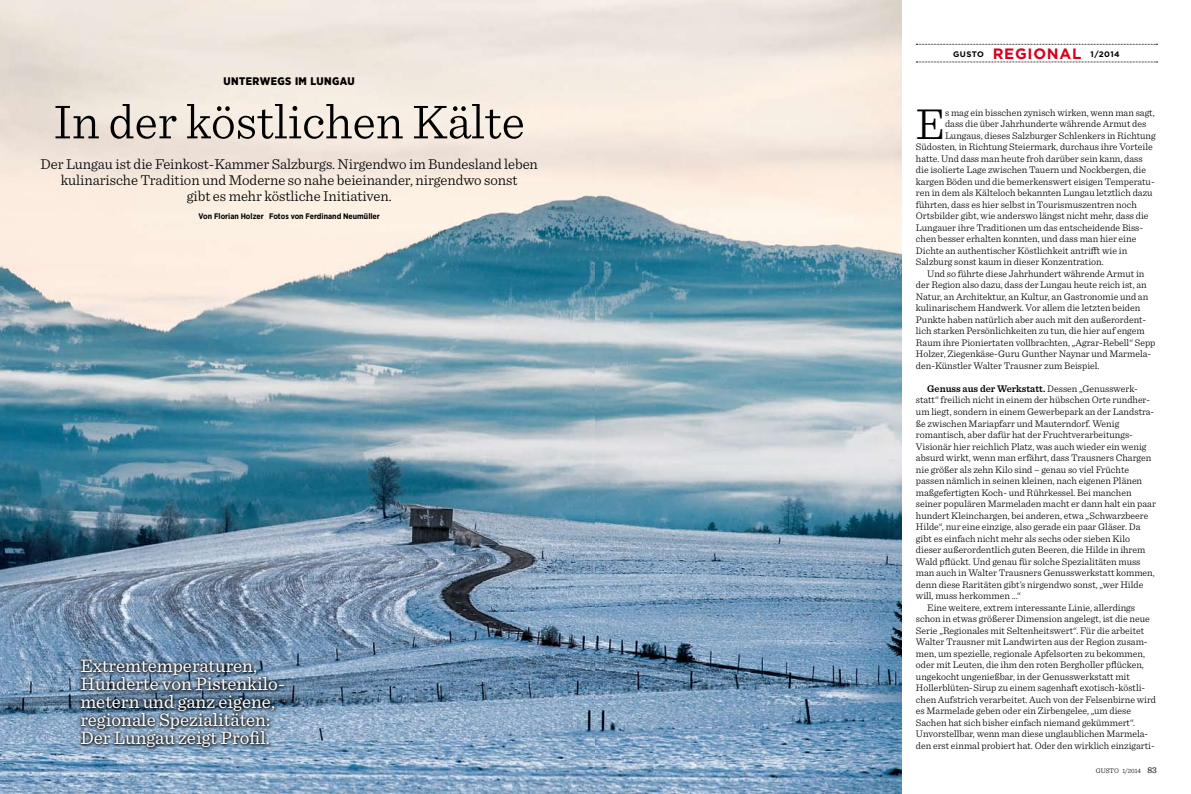
<style>
.page{position:relative;width:1191px;height:794px;background:#fff}
.page>*{position:absolute;margin:0;border:0;box-sizing:border-box;transform-origin:0 0}
.t1{font:300 50px "Sentinel";color:#000}
.t2{font:300 45.5px "Sentinel";color:#000}
.t3{font:19px/18px "Sentinel";color:#fff}
.t4{font:300 15px/16px "Sentinel";letter-spacing:-.005em;color:#000;text-align:center}
.t5{font:900 11px "Gotham Narrow";letter-spacing:.04em;color:#000}
.t6{font:300 10px "Sentinel";color:#000}
.t7{font:600 10px "Sentinel";color:#000}
.t8{font:700 8px "Gotham Narrow";color:#000}
.t9{font:700 8px "Gotham";letter-spacing:.05em;color:#000}
.t10{font:300 6.5px "Sentinel";color:#000}
.s1{font-size:15px;color:#d4021d}
.s2{font-weight:300}
.s3{font-size:7px}
.s4{font-weight:400;font-size:9px}
</style>
<div class="page">
<img style="left:0;top:0;width:595px;height:794px">
<img style="left:595px;top:0;width:306px;height:794px">
<svg style="left:916px;top:44px;width:241px;height:1px"></svg>
<svg style="left:916px;top:62px;width:241px;height:1px"></svg>
<svg style="left:77px;top:656px;width:210px;height:95px;background:#586e83"></svg>
<p class="t5" style="left:224px;top:74px;width:132px">UNTERWEGS IM LUNGAU</p>
<h1 class="t1" style="left:54px;top:84px;width:473px">In der köstlichen Kälte</h1>
<h3 class="t4" style="left:40px;top:154px;width:499px">Der Lungau ist die Feinkost-Kammer Salzburgs. Nirgendwo im Bundesland leben kulinarische Tradition und Moderne so nahe beieinander, nirgendwo sonst<br>gibt es mehr köstliche Initiativen.</h3>
<p class="t8" style="left:199px;top:211px;width:183px">Von Florian Holzer Fotos von Ferdinand Neumüller</p>
<h3 class="t3" style="left:80px;top:655px;width:206px">Extremtemperaturen,<br>Hunderte von Pistenkilo&shy;metern und ganz eigene, regionale Spezialitäten:<br>Der Lungau zeigt Profil.</h3>
<p class="t9" style="left:953px;top:49px;width:168px">GUSTO <span class="s1">REGIONAL</span> 1/2014</p>
<h2 class="t2" style="left:916px;top:90px;width:31px">E</h2>
<p class="t6" style="left:945px;top:105px;width:211px">s mag ein bisschen zynisch wirken, wenn man sagt,</p>
<p class="t6" style="left:945px;top:117px;width:203px">dass die über Jahrhunderte währende Armut des</p>
<p class="t6" style="left:945px;top:128px;width:212px">Lungaus, dieses Salzburger Schlenkers in Richtung</p>
<p class="t6" style="left:916px;top:140px;width:238px">Südosten, in Richtung Steiermark, durchaus ihre Vorteile</p>
<p class="t6" style="left:916px;top:151px;width:228px">hatte. Und dass man heute froh darüber sein kann, dass</p>
<p class="t6" style="left:916px;top:163px;width:232px">die isolierte Lage zwischen Tauern und Nockbergen, die</p>
<p class="t6" style="left:916px;top:174px;width:240px">kargen Böden und die bemerkenswert eisigen Temperatu-</p>
<p class="t6" style="left:916px;top:186px;width:238px">ren in dem als Kälteloch bekannten Lungau letztlich dazu</p>
<p class="t6" style="left:916px;top:197px;width:222px">führten, dass es hier selbst in Tourismuszentren noch</p>
<p class="t6" style="left:916px;top:209px;width:234px">Ortsbilder gibt, wie anderswo längst nicht mehr, dass die</p>
<p class="t6" style="left:916px;top:220px;width:229px">Lungauer ihre Traditionen um das entscheidende Biss-</p>
<p class="t6" style="left:916px;top:232px;width:222px">chen besser erhalten konnten, und dass man hier eine</p>
<p class="t6" style="left:916px;top:243px;width:213px">Dichte an authentischer Köstlichkeit antrifft wie in</p>
<p class="t6" style="left:916px;top:255px;width:189px">Salzburg sonst kaum in dieser Konzentration.</p>
<p class="t6" style="left:927px;top:266px;width:219px">Und so führte diese Jahrhundert währende Armut in</p>
<p class="t6" style="left:916px;top:278px;width:232px">der Region also dazu, dass der Lungau heute reich ist, an</p>
<p class="t6" style="left:916px;top:289px;width:234px">Natur, an Architektur, an Kultur, an Gastronomie und an</p>
<p class="t6" style="left:916px;top:301px;width:226px">kulinarischem Handwerk. Vor allem die letzten beiden</p>
<p class="t6" style="left:916px;top:312px;width:232px">Punkte haben natürlich aber auch mit den außerordent-</p>
<p class="t6" style="left:916px;top:324px;width:230px">lich starken Persönlichkeiten zu tun, die hier auf engem</p>
<p class="t6" style="left:916px;top:335px;width:241px">Raum ihre Pioniertaten vollbrachten, „Agrar-Rebell“ Sepp</p>
<p class="t6" style="left:916px;top:347px;width:237px">Holzer, Ziegenkäse-Guru Gunther Naynar und Marmela-</p>
<p class="t6" style="left:916px;top:358px;width:185px">den-Künstler Walter Trausner zum Beispiel.</p>
<p class="t7" style="left:927px;top:381px;width:212px">Genuss aus der Werkstatt. <span class="s2">Dessen „Genusswerk-</span></p>
<p class="t6" style="left:916px;top:393px;width:236px">statt“ freilich nicht in einem der hübschen Orte rundher-</p>
<p class="t6" style="left:916px;top:404px;width:240px">um liegt, sondern in einem Gewerbepark an der Landstra-</p>
<p class="t6" style="left:916px;top:416px;width:205px">ße zwischen Mariapfarr und Mauterndorf. Wenig</p>
<p class="t6" style="left:916px;top:427px;width:218px">romantisch, aber dafür hat der Fruchtverarbeitungs-</p>
<p class="t6" style="left:916px;top:439px;width:232px">Visionär hier reichlich Platz, was auch wieder ein wenig</p>
<p class="t6" style="left:916px;top:450px;width:237px">absurd wirkt, wenn man erfährt, dass Trausners Chargen</p>
<p class="t6" style="left:916px;top:462px;width:215px">nie größer als zehn Kilo sind – genau so viel Früchte</p>
<p class="t6" style="left:916px;top:473px;width:228px">passen nämlich in seinen kleinen, nach eigenen Plänen</p>
<p class="t6" style="left:916px;top:485px;width:217px">maßgefertigten Koch- und Rührkessel. Bei manchen</p>
<p class="t6" style="left:916px;top:496px;width:241px">seiner populären Marmeladen macht er dann halt ein paar</p>
<p class="t6" style="left:916px;top:508px;width:234px">hundert Kleinchargen, bei anderen, etwa „Schwarzbeere</p>
<p class="t6" style="left:916px;top:519px;width:226px">Hilde“, nur eine einzige, also gerade ein paar Gläser. Da</p>
<p class="t6" style="left:916px;top:531px;width:216px">gibt es einfach nicht mehr als sechs oder sieben Kilo</p>
<p class="t6" style="left:916px;top:542px;width:231px">dieser außerordentlich guten Beeren, die Hilde in ihrem</p>
<p class="t6" style="left:916px;top:554px;width:226px">Wald pflückt. Und genau für solche Spezialitäten muss</p>
<p class="t6" style="left:916px;top:565px;width:240px">man auch in Walter Trausners Genusswerkstatt kommen,</p>
<p class="t6" style="left:916px;top:577px;width:229px">denn diese Raritäten gibt’s nirgendwo sonst, „wer Hilde</p>
<p class="t6" style="left:916px;top:588px;width:106px">will, muss herkommen ...“</p>
<p class="t6" style="left:927px;top:600px;width:209px">Eine weitere, extrem interessante Linie, allerdings</p>
<p class="t6" style="left:916px;top:611px;width:235px">schon in etwas größerer Dimension angelegt, ist die neue</p>
<p class="t6" style="left:916px;top:623px;width:230px">Serie „Regionales mit Seltenheitswert“. Für die arbeitet</p>
<p class="t6" style="left:916px;top:634px;width:233px">Walter Trausner mit Landwirten aus der Region zusam-</p>
<p class="t6" style="left:916px;top:646px;width:231px">men, um spezielle, regionale Apfelsorten zu bekommen,</p>
<p class="t6" style="left:916px;top:657px;width:229px">oder mit Leuten, die ihm den roten Bergholler pflücken,</p>
<p class="t6" style="left:916px;top:669px;width:215px">ungekocht ungenießbar, in der Genusswerkstatt mit</p>
<p class="t6" style="left:916px;top:680px;width:231px">Hollerblüten-Sirup zu einem sagenhaft exotisch-köstli-</p>
<p class="t6" style="left:916px;top:692px;width:242px">chen Aufstrich verarbeitet. Auch von der Felsenbirne wird</p>
<p class="t6" style="left:916px;top:703px;width:217px">es Marmelade geben oder ein Zirbengelee, „um diese</p>
<p class="t6" style="left:916px;top:715px;width:221px">Sachen hat sich bisher einfach niemand gekümmert“.</p>
<p class="t6" style="left:916px;top:726px;width:234px">Unvorstellbar, wenn man diese unglaublichen Marmela-</p>
<p class="t6" style="left:916px;top:738px;width:240px">den erst einmal probiert hat. Oder den wirklich einzigarti-</p>
<p class="t10" style="left:1095px;top:766px;width:63px"><span class="s3">GUSTO</span> 1/2014 <span class="s4">83</span></p>
</div>
